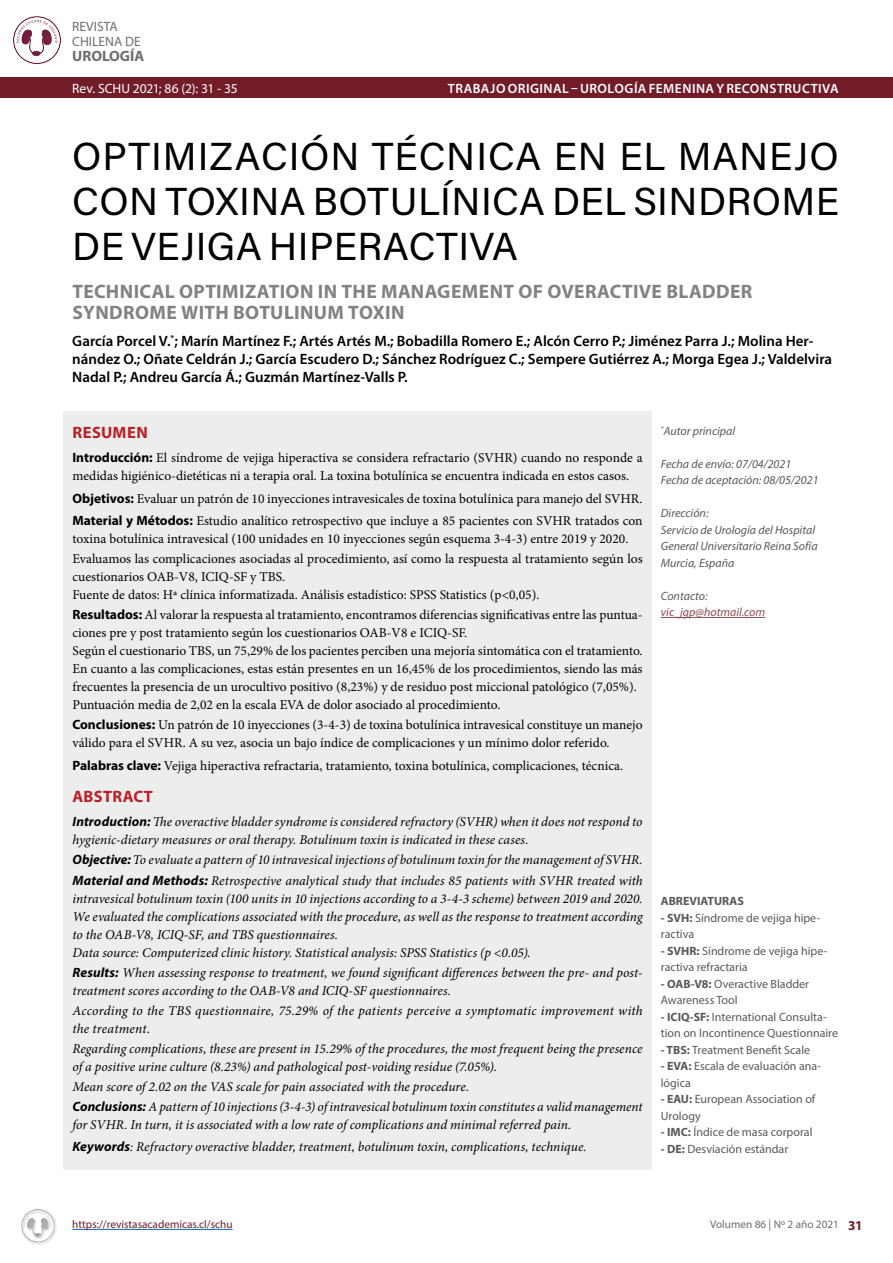
<style>
.page{position:relative;width:893px;height:1263px;background:#fff}
.page>*{position:absolute;margin:0;border:0;box-sizing:border-box;transform-origin:0 0}
.t1{font:39px/45px "Acumin Pro";letter-spacing:.01em;color:#000;text-align:justify}
.t2{font:700 19.5px/21px "Myriad Pro";letter-spacing:.02em;color:#808285}
.t3{font:700 16.5px "Myriad Pro";letter-spacing:.02em;color:#bc2026}
.t4{font:600 15px/18px "Myriad Pro";color:#000}
.t5{font:700 15px "Myriad Pro";color:#6d6e71}
.t6{font:13.5px/18px "Minion Pro";color:#000}
.t7{font:italic 13.5px/18px "Minion Pro";color:#000}
.t8{font:600 13.5px "Myriad Pro";letter-spacing:.035em;color:#fff}
.t9{font:13.5px "Myriad Pro";letter-spacing:-.005em;color:#fff}
.t10{font:13.5px/15px "Myriad Pro";color:#6d6e71}
.t11{font:12px/16.5px "Myriad Pro";color:#58595b}
.t12{font:italic 12px/16.5px "Myriad Pro";color:#58595b}
.t13{font:italic 12px "Myriad Pro";color:#8e4953}
.t14{font:700 12px "Myriad Pro";color:#58595b}
.t15{font:11.25px "Myriad Pro";color:#711c28}
.t16{font:11.25px "Myriad Pro";color:#6d6e71}
.s1{font-family:"Myriad Pro";font-weight:700}
.s2{font-weight:700}
.s3{font-weight:700;font-size:13.5px;color:#711c28}
</style>
<div class="page">
<div style="left:0;top:1190px;width:79px;height:61px;background:#000;opacity:.07"></div>
<svg style="left:24px;top:1211px;width:28px;height:26px"></svg>
<hr style="left:72px;top:1229px;width:161px;height:1px;background:#0563c1">
<svg style="left:17px;top:20px;width:41px;height:36px"></svg>
<div style="left:0;top:77px;width:893px;height:21px;background:#711c28"></div>
<div style="left:63px;top:411px;width:589px;height:758px;background:#eceded"></div>
<hr style="left:661px;top:617px;width:104px;height:1px;background:#8e4953">
<p class="t10" style="left:72px;top:19px;width:70px">REVISTA<br>CHILENA DE</p>
<p class="t5" style="left:72px;top:46px;width:74px">UROLOGÍA</p>
<p class="t9" style="left:72px;top:80px;width:167px">Rev. SCHU 2021; 86 (2): 31 - 35</p>
<p class="t8" style="left:448px;top:80px;width:392px">TRABAJO ORIGINAL – UROLOGÍA FEMENINA Y RECONSTRUCTIVA</p>
<h1 class="t1" style="left:72px;top:132px;width:768px">OPTIMIZACIÓN TÉCNICA EN EL MANEJO CON TOXINA BOTULÍNICA DEL SINDROME DE VEJIGA HIPERACTIVA</h1>
<h2 class="t2" style="left:72px;top:280px;width:682px">TECHNICAL OPTIMIZATION IN THE MANAGEMENT OF OVERACTIVE BLADDER<br>SYNDROME WITH BOTULINUM TOXIN</h2>
<p class="t4" style="left:72px;top:331px;width:761px">García Porcel V.<sup>*</sup>; Marín Martínez F.; Artés Artés M.; Bobadilla Romero E.; Alcón Cerro P.; Jiménez Parra J.; Molina Her&shy;nández O.; Oñate Celdrán J.; García Escudero D.; Sánchez Rodríguez C.; Sempere Gutiérrez A.; Morga Egea J.; Valdelvira<br>Nadal P.; Andreu García Á.; Guzmán Martínez-Valls P.</p>
<p class="t3" style="left:73px;top:422px;width:77px">RESUMEN</p>
<p class="t6" style="left:72px;top:449px;width:572px"><span class="s1">Introducción:</span> El síndrome de vejiga hiperactiva se considera refractario (SVHR) cuando no responde a medidas higiénico-dietéticas ni a terapia oral. La toxina botulínica se encuentra indicada en estos casos.</p>
<p class="t6" style="left:72px;top:487px;width:572px;line-height:22.2px"><span class="s1">Objetivos:</span> Evaluar un patrón de 10 inyecciones intravesicales de toxina botulínica para manejo del SVHR.<br><span class="s1">Material y Métodos:</span> Estudio analítico retrospectivo que incluye a 85 pacientes con SVHR tratados con</p>
<p class="t6" style="left:72px;top:529px;width:572px;line-height:20.1px">toxina botulínica intravesical (100 unidades en 10 inyecciones según esquema 3-4-3) entre 2019 y 2020.<br>Evaluamos las complicaciones asociadas al procedimiento, así como la respuesta al tratamiento según los</p>
<p class="t6" style="left:72px;top:568px;width:468px">cuestionarios OAB-V8, ICIQ-SF y TBS.<br>Fuente de datos: Hª clínica informatizada. Análisis estadístico: SPSS Statistics (p&lt;0,05).</p>
<p class="t6" style="left:72px;top:606px;width:572px"><span class="s1">Resultados:</span> Al valorar la respuesta al tratamiento, encontramos diferencias significativas entre las puntua&shy;ciones pre y post tratamiento según los cuestionarios OAB-V8 e ICIQ-SF.<br>Según el cuestionario TBS, un 75,29% de los pacientes perciben una mejoría sintomática con el tratamiento.<br>En cuanto a las complicaciones, estas están presentes en un 16,45% de los procedimientos, siendo las más frecuentes la presencia de un urocultivo positivo (8,23%) y de residuo post miccional patológico (7,05%).<br>Puntuación media de 2,02 en la escala EVA de dolor asociado al procedimiento.</p>
<p class="t6" style="left:72px;top:716px;width:572px"><span class="s1">Conclusiones:</span> Un patrón de 10 inyecciones (3-4-3) de toxina botulínica intravesical constituye un manejo válido para el SVHR. A su vez, asocia un bajo índice de complicaciones y un mínimo dolor referido.</p>
<p class="t6" style="left:72px;top:756px;width:552px"><span class="s1">Palabras clave:</span> Vejiga hiperactiva refractaria, tratamiento, toxina botulínica, complicaciones, técnica.</p>
<p class="t3" style="left:73px;top:785px;width:82px">ABSTRACT</p>
<p class="t7" style="left:72px;top:813px;width:572px"><span class="s1">Introduction:</span> The overactive bladder syndrome is considered refractory (SVHR) when it does not respond to hygienic-dietary measures or oral therapy. Botulinum toxin is indicated in these cases.</p>
<p class="t7" style="left:72px;top:850px;width:572px;line-height:20.1px"><span class="s1">Objective:</span> To evaluate a pattern of 10 intravesical injections of botulinum toxin for the management of SVHR.<br><span class="s1">Material and Methods:</span> Retrospective analytical study that includes 85 patients with SVHR treated with</p>
<p class="t7" style="left:72px;top:889px;width:572px">intravesical botulinum toxin (100 units in 10 injections according to a 3-4-3 scheme) between 2019 and 2020.<br>We evaluated the complications associated with the procedure, as well as the response to treatment according to the OAB-V8, ICIQ-SF, and TBS questionnaires.<br>Data source: Computerized clinic history. Statistical analysis: SPSS Statistics (p &lt;0.05).</p>
<p class="t7" style="left:72px;top:963px;width:572px"><span class="s1">Results:</span> When assessing response to treatment, we found significant differences between the pre- and post&shy;treatment scores according to the OAB-V8 and ICIQ-SF questionnaires.</p>
<p class="t7" style="left:72px;top:1001px;width:572px">According to the TBS questionnaire, 75.29% of the patients perceive a symptomatic improvement with the treatment.</p>
<p class="t7" style="left:72px;top:1039px;width:572px">Regarding complications, these are present in 15.29% of the procedures, the most frequent being the presence of a positive urine culture (8.23%) and pathological post-voiding residue (7.05%).</p>
<p class="t7" style="left:72px;top:1077px;width:572px;line-height:20.1px">Mean score of 2.02 on the VAS scale for pain associated with the procedure.<br><span class="s1">Conclusions:</span> A pattern of 10 injections (3-4-3) of intravesical botulinum toxin constitutes a valid management</p>
<p class="t7" style="left:72px;top:1114px;width:516px;line-height:22.2px">for SVHR. In turn, it is associated with a low rate of complications and minimal referred pain.<br><span class="s1">Keywords</span>: Refractory overactive bladder, treatment, botulinum toxin, complications, technique.</p>
<p class="t12" style="left:661px;top:422px;width:76px"><sup>*</sup>Autor principal</p>
<p class="t12" style="left:661px;top:455px;width:159px">Fecha de envío: 07/04/2 02 1<br>Fecha de aceptación: 08/05/2 02 1</p>
<p class="t12" style="left:661px;top:505px;width:158px">Dirección:<br>Servicio de Urología del Hospital<br>General Universitario Reina Sofía<br>Murcia, España</p>
<p class="t12" style="left:661px;top:587px;width:48px">Contacto:</p>
<p class="t13" style="left:661px;top:605px;width:106px">vic_jgp@hotmail.com</p>
<p class="t14" style="left:661px;top:893px;width:84px">ABREVIATURAS</p>
<p class="t11" style="left:661px;top:909px;width:161px"><span class="s2">- SVH:</span> Síndrome de vejiga hipe&shy;ractiva</p>
<p class="t11" style="left:661px;top:942px;width:168px"><span class="s2">- SVHR:</span> Síndrome de vejiga hipe&shy;ractiva refractaria</p>
<p class="t11" style="left:661px;top:975px;width:150px"><span class="s2">- OAB-V8:</span> Overactive Bladder<br>Awareness Tool</p>
<p class="t11" style="left:661px;top:1008px;width:179px"><span class="s2">- ICIQ-SF:</span> International Consulta&shy;tion on Incontinence Questionnaire</p>
<p class="t11" style="left:661px;top:1041px;width:151px"><span class="s2">- TBS:</span> Treatment Benefit Scale</p>
<p class="t11" style="left:661px;top:1058px;width:162px"><span class="s2">- EVA:</span> Escala de evaluación ana&shy;lógica</p>
<p class="t11" style="left:661px;top:1091px;width:156px"><span class="s2">- EAU:</span> European Association of<br>Urology</p>
<p class="t11" style="left:661px;top:1124px;width:153px"><span class="s2">- IMC:</span> Índice de masa corporal</p>
<p class="t11" style="left:661px;top:1140px;width:129px"><span class="s2">- DE:</span> Desviación estándar</p>
<p class="t15" style="left:72px;top:1217px;width:162px">https://revistasacademicas.cl/schu</p>
<p class="t16" style="left:710px;top:1217px;width:154px">Volumen 86 | Nº 2 año 2021 <span class="s3">31</span></p>
</div>
